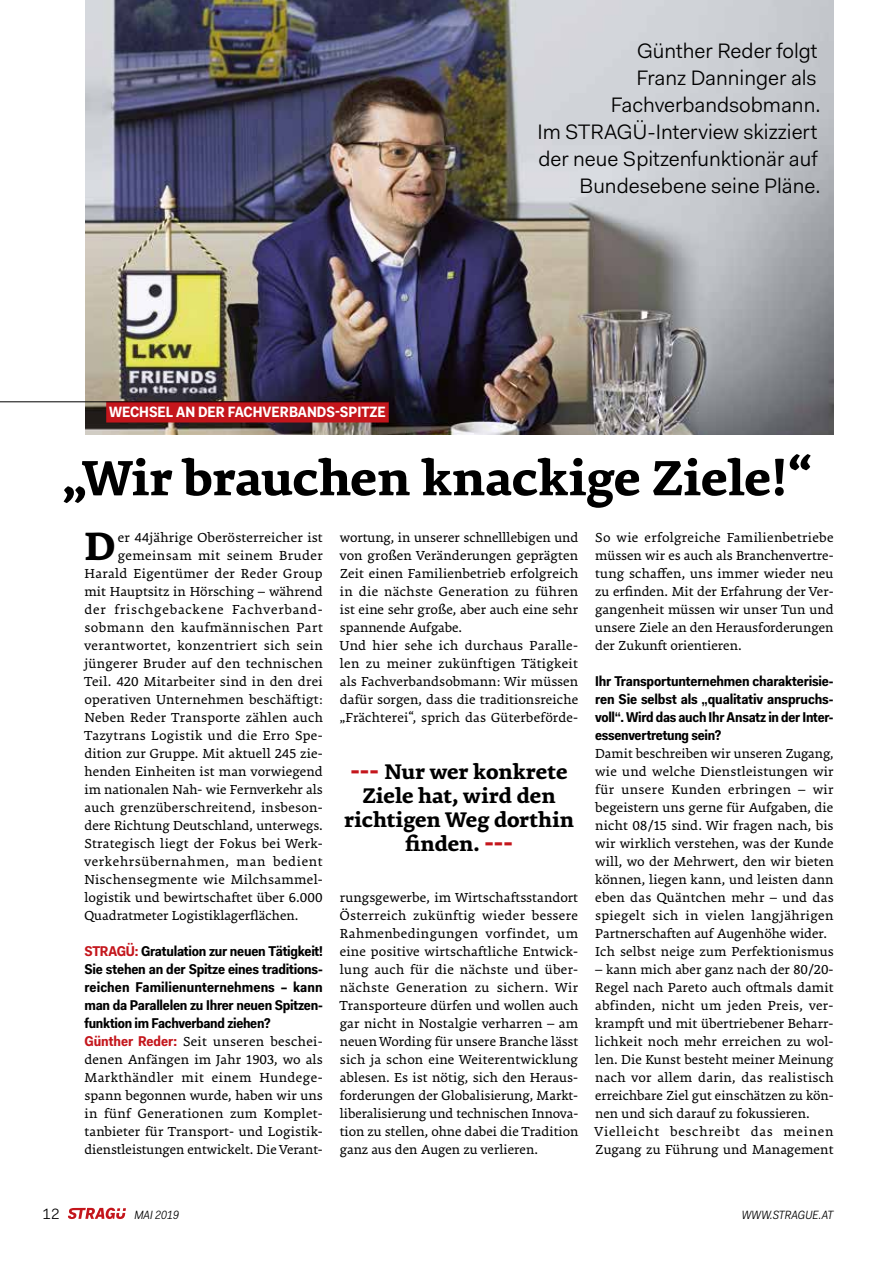
<style>
.page{position:relative;width:893px;height:1263px;background:#fff}
.page>*{position:absolute;margin:0;border:0;box-sizing:border-box;transform-origin:0 0}
.t1{font:700 52.5px "Premiera";color:#000}
.t2{font:700 42px "Premiera";color:#000}
.t3{font:700 22.5px/24px "Premiera";color:#000;text-align:center}
.t4{font:21px/27px "Fakt Pro Blond";color:#000;text-align:right}
.t5{font:700 15px "Fakt Sm Con Pro";color:#fff}
.t6{font:15px "Fakt Pro Blond";color:#000}
.t7{font:14.25px/18px "Premiera";letter-spacing:.01em;color:#000;text-align:justify}
.t8{font:700 14.25px/18px "Fakt Sm Con Pro";letter-spacing:-.02em;color:#000;text-align:justify}
.t9{font:14.25px "Premiera";letter-spacing:.03em;color:#000}
.t10{font:14.25px "Premiera";letter-spacing:.055em;color:#000}
.t11{font:14.25px "Premiera";letter-spacing:.04em;color:#000}
.t12{font:14.25px "Premiera";letter-spacing:.035em;color:#000}
.t13{font:italic 12px "Fakt Sm Con Pro Blond";letter-spacing:.01em;color:#000}
.s1{color:#c4161c}
.s2{font-family:"Fakt Sm Con Pro";font-weight:700;color:#c4161c}
.s3{font-size:27px;color:#c4161c}
</style>
<div class="page">
<svg style="left:68px;top:1208px;width:58px;height:11px"></svg>
<img style="left:85px;top:0;width:749px;height:434px">
<div style="left:106px;top:401px;width:283px;height:21px;background:#c4161c"></div>
<hr style="left:0;top:401px;width:389px;height:1px;background:#000">
<p class="t5" style="left:109px;top:401px;width:278px">WECHSEL AN DER FACHVERBANDS-SPITZE</p>
<h3 class="t4" style="left:537px;top:37px;width:285px">Günther Reder folgt<br>Franz Danninger als<br>Fachverbandsobmann.<br>Im STRAGÜ-Interview skizziert der neue Spitzenfunktionär auf<br>Bundesebene seine Pläne.</h3>
<h1 class="t1" style="left:62px;top:445px;width:752px">„Wir brauchen knackige Ziele!“</h1>
<h2 class="t2" style="left:84px;top:520px;width:33px">D</h2>
<p class="t7" style="left:118px;top:529px;width:207px">er 44jährige Oberösterreicher ist</p>
<p class="t7" style="left:340px;top:529px;width:240px;text-align:left">wortung, in unserer schnelllebigen und von großen Veränderungen geprägten Zeit einen Familienbetrieb erfolgreich in die nächste Generation zu führen ist eine sehr große, aber auch eine sehr spannende Aufgabe.<br>Und hier sehe ich durchaus Paralle&shy;len zu meiner zukünftigen Tätigkeit als Fachverbandsobmann: Wir müssen dafür sorgen, dass die traditionsreiche „Frächterei“, sprich das Güterbeförde-</p>
<p class="t7" style="left:595px;top:529px;width:240px">So wie erfolgreiche Familienbetriebe müssen wir es auch als Branchenvertre&shy;tung schaffen, uns immer wieder neu zu erfinden. Mit der Erfahrung der Ver&shy;gangenheit müssen wir unser Tun und unsere Ziele an den Herausforderungen der Zukunft orientieren.</p>
<p class="t8" style="left:595px;top:672px;width:240px">Ihr Transportunternehmen charakterisie&shy;ren Sie selbst als „qualitativ anspruchs&shy;voll“. Wird das auch Ihr Ansatz in der Inter&shy;essenvertretung sein?</p>
<p class="t7" style="left:595px;top:745px;width:240px;text-align:left">Damit beschreiben wir unseren Zugang, wie und welche Dienstleistungen wir für unsere Kunden erbringen – wir begeistern uns gerne für Aufgaben, die nicht 08/15 sind. Wir fragen nach, bis wir wirklich verstehen, was der Kunde will, wo der Mehrwert, den wir bieten können, liegen kann, und leisten dann eben das Quäntchen mehr – und das spiegelt sich in vielen langjährigen Partnerschaften auf Augenhöhe wider.<br>Ich selbst neige zum Perfektionismus</p>
<p class="t7" style="left:595px;top:961px;width:240px;text-align:left">– kann mich aber ganz nach der 80/20- Regel nach Pareto auch oftmals damit abfinden, nicht um jeden Preis, ver&shy;krampft und mit übertriebener Beharr&shy;lichkeit noch mehr erreichen zu wol&shy;len. Die Kunst besteht meiner Meinung nach vor allem darin, das realistisch erreichbare Ziel gut einschätzen zu kön&shy;nen und sich darauf zu fokussieren.<br>Vielleicht beschreibt das meinen Zugang zu Führung und Management</p>
<p class="t9" style="left:118px;top:547px;width:207px">gemeinsam mit seinem Bruder</p>
<p class="t7" style="left:84px;top:565px;width:240px">Harald Eigentümer der Reder Group</p>
<p class="t7" style="left:84px;top:583px;width:240px">mit Hauptsitz in Hörsching – während</p>
<p class="t10" style="left:84px;top:601px;width:240px">der frischgebackene Fachverband-</p>
<p class="t12" style="left:84px;top:619px;width:240px">sobmann den kaufmännischen Part</p>
<p class="t9" style="left:84px;top:637px;width:240px">verantwortet, konzentriert sich sein</p>
<p class="t7" style="left:84px;top:655px;width:240px">jüngerer Bruder auf den technischen</p>
<p class="t7" style="left:84px;top:673px;width:240px">Teil. 420 Mitarbeiter sind in den drei</p>
<p class="t7" style="left:84px;top:691px;width:240px">operativen Unternehmen beschäftigt:</p>
<p class="t7" style="left:84px;top:709px;width:240px">Neben Reder Transporte zählen auch</p>
<p class="t7" style="left:84px;top:727px;width:240px">Tazytrans Logistik und die Erro Spe-</p>
<p class="t7" style="left:84px;top:745px;width:240px">dition zur Gruppe. Mit aktuell 245 zie-</p>
<p class="t7" style="left:84px;top:763px;width:240px">henden Einheiten ist man vorwiegend</p>
<p class="t7" style="left:84px;top:781px;width:240px">im nationalen Nah- wie Fernverkehr als</p>
<p class="t7" style="left:84px;top:799px;width:240px">auch grenzüberschreitend, insbeson-</p>
<p class="t7" style="left:84px;top:817px;width:240px">dere Richtung Deutschland, unterwegs.</p>
<p class="t7" style="left:84px;top:835px;width:240px">Strategisch liegt der Fokus bei Werk-</p>
<p class="t11" style="left:84px;top:853px;width:240px">verkehrsübernahmen, man bedient</p>
<p class="t7" style="left:84px;top:871px;width:240px">Nischensegmente wie Milchsammel-</p>
<p class="t7" style="left:84px;top:889px;width:240px">logistik und bewirtschaftet über 6.000</p>
<p class="t7" style="left:84px;top:907px;width:215px">Quadratmeter Logistiklagerflächen.</p>
<p class="t8" style="left:84px;top:942px;width:240px"><span class="s1">STRAGÜ:</span> Gratulation zur neuen Tätigkeit!<br>Sie stehen an der Spitze eines traditions&shy;reichen Familienunternehmens – kann man da Parallelen zu Ihrer neuen Spitzen&shy;funktion im Fachverband ziehen?</p>
<p class="t7" style="left:84px;top:1033px;width:240px"><span class="s2">Günther Reder:</span> Seit unseren beschei&shy;denen Anfängen im Jahr 1903, wo als Markthändler mit einem Hundege&shy;spann begonnen wurde, haben wir uns in fünf Generationen zum Komplet&shy;tanbieter für Transport- und Logistik&shy;dienstleistungen entwickelt. Die Verant-</p>
<h3 class="t3" style="left:344px;top:759px;width:231px"><span class="s3">---</span> Nur wer konkrete<br>Ziele hat, wird den richtigen Weg dorthin finden. <span class="s3">---</span></h3>
<p class="t7" style="left:340px;top:889px;width:240px">rungsgewerbe, im Wirtschaftsstandort Österreich zukünftig wieder bessere Rahmenbedingungen vorfindet, um eine positive wirtschaftliche Entwick&shy;lung auch für die nächste und über&shy;nächste Generation zu sichern. Wir Transporteure dürfen und wollen auch gar nicht in Nostalgie verharren – am neuen Wording für unsere Branche lässt sich ja schon eine Weiterentwicklung ablesen. Es ist nötig, sich den Heraus&shy;forderungen der Globalisierung, Markt&shy;liberalisierung und technischen Innova&shy;tion zu stellen, ohne dabei die Tradition ganz aus den Augen zu verlieren.</p>
<p class="t6" style="left:43px;top:1204px;width:19px">12</p>
<p class="t13" style="left:134px;top:1207px;width:46px">MAI 2019</p>
<p class="t13" style="left:742px;top:1207px;width:93px">WWW.STRAGUE.AT</p>
</div>
